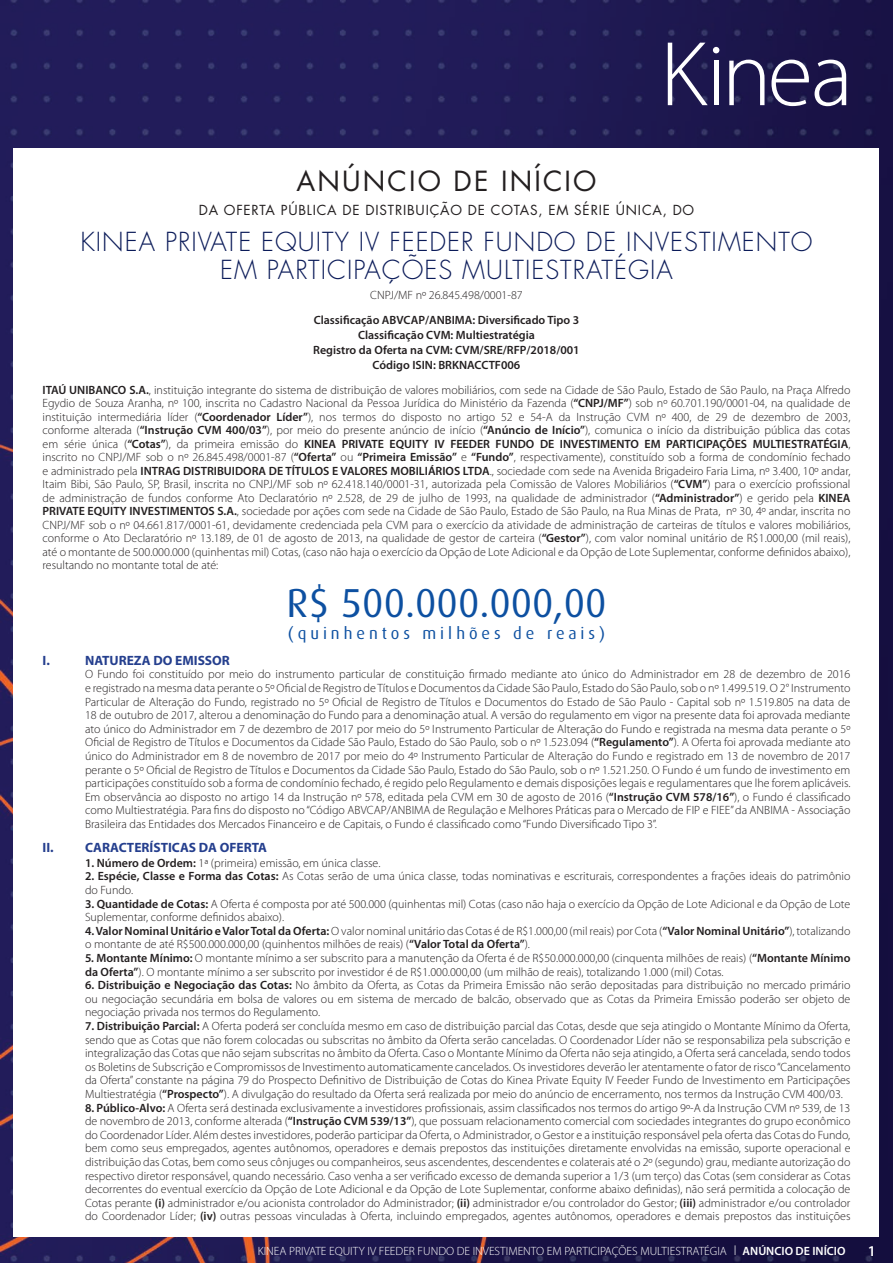
<style>
.page{position:relative;width:893px;height:1263px;background:#fff}
.page>*{position:absolute;margin:0;border:0;box-sizing:border-box;transform-origin:0 0}
.t1{font:40.5px "Dax";color:#0d50a1}
.t2{font:27px "Futura";letter-spacing:.08em;color:#231f20}
.t3{font:300 25.5px/28.5px "Futura";letter-spacing:.04em;color:#0b1b59;text-align:center}
.t4{font:16.5px "Dax";letter-spacing:.24em;color:#0d50a1}
.t5{font:600 15px "Myriad Pro";color:#fff}
.t6{font:13.5px "Futura";letter-spacing:.06em;color:#231f20}
.Corpo_de_texto_2_bt2{font:700 13.5px "Myriad Pro";color:#253f8e}
.p0{font:300 12px/13.6px "Myriad Pro";color:#231f20;text-align:justify}
.Parágrafo_da_Lista{font:300 12px/13.6px "Myriad Pro";color:#231f20}
.t7{font:600 12px "Myriad Pro";color:#231f20}
.t8{font:300 12px "Myriad Pro";color:#fff}
.s1{font-weight:600}
.s2{font-weight:600;font-style:italic}
.s3{font-size:13.5px}
</style>
<div class="page">
<img style="left:0;top:0;width:893px;height:1263px">
<div style="left:14px;top:149px;width:865px;height:1088px;background:#fff"></div>
<svg style="left:729px;top:60px;width:35px;height:45px"></svg>
<svg style="left:771px;top:60px;width:38px;height:46px"></svg>
<svg style="left:815px;top:60px;width:31px;height:46px"></svg>
<svg style="left:668px;top:43px;width:51px;height:62px"></svg>
<p class="t2" style="left:296px;top:163px;width:301px">ANÚNCIO DE INÍCIO</p>
<p class="t6" style="left:199px;top:201px;width:497px">DA OFERTA PÚBLICA DE DISTRIBUIÇÃO DE COTAS, EM SÉRIE ÚNICA, DO</p>
<p class="t3" style="left:80px;top:228px;width:734px">KINEA PRIVATE EQUITY IV FEEDER FUNDO DE INVESTIMENTO<br>EM PARTICIPAÇÕES MULTIESTRATÉGIA</p>
<p class="p0" style="left:370px;top:288px;width:154px">CNPJ/MF nº 26.845.498/0001-87</p>
<p class="t7" style="left:314px;top:313px;width:267px">Classificação ABVCAP/ANBIMA: Diversificado Tipo 3</p>
<p class="t7" style="left:358px;top:328px;width:178px">Classificação CVM: Multiestratégia</p>
<p class="t7" style="left:313px;top:343px;width:268px">Registro da Oferta na CVM: CVM/SRE/RFP/2018/001</p>
<p class="t7" style="left:373px;top:358px;width:149px">Código ISIN: BRKNACCTF006</p>
<p class="p0" style="left:43px;top:383px;width:809px"><span class="s1">ITAÚ UNIBANCO S.A.</span>, instituição integrante do sistema de distribuição de valores mobiliários, com sede na Cidade de São Paulo, Estado de São Paulo, na Praça Alfredo Egydio de Souza Aranha, nº 100, inscrita no Cadastro Nacional da Pessoa Jurídica do Ministério da Fazenda (<span class="s1">“CNPJ/MF”</span>) sob nº 60.701.190/0001-04, na qualidade de instituição intermediária líder (<span class="s1">“Coordenador Líder”</span>), nos termos do disposto no artigo 52 e 54-A da Instrução CVM nº 400, de 29 de dezembro de 2003, conforme alterada (<span class="s1">“Instrução CVM 400/03”</span>), por meio do presente anúncio de início (<span class="s1">“Anúncio de Início”</span>), comunica o início da distribuição pública das cotas em série única (<span class="s1">“Cotas”</span>), da primeira emissão do <span class="s1">KINEA PRIVATE EQUITY IV FEEDER FUNDO DE INVESTIMENTO EM PARTICIPAÇÕES MULTIESTRATÉGIA</span>, inscrito no CNPJ/MF sob o nº 26.845.498/0001-87 (<span class="s1">“Oferta”</span> ou <span class="s1">“Primeira Emissão”</span> e <span class="s1">“Fundo”</span>, respectivamente), constituído sob a forma de condomínio fechado e administrado pela <span class="s1">INTRAG DISTRIBUIDORA DE TÍTULOS E VALORES MOBILIÁRIOS LTDA</span>., sociedade com sede na Avenida Brigadeiro Faria Lima, nº 3.400, 10º andar, Itaim Bibi, São Paulo, SP, Brasil, inscrita no CNPJ/MF sob nº 62.418.140/0001-31, autorizada pela Comissão de Valores Mobiliários (<span class="s1">“CVM”</span>) para o exercício profissional de administração de fundos conforme Ato Declaratório nº 2.528, de 29 de julho de 1993, na qualidade de administrador (<span class="s1">“Administrador”</span>) e gerido pela <span class="s1">KINEA PRIVATE EQUITY INVESTIMENTOS S.A.</span>, sociedade por ações com sede na Cidade de São Paulo, Estado de São Paulo, na Rua Minas de Prata, nº 30, 4º andar, inscrita no CNPJ/MF sob o nº 04.661.817/0001-61, devidamente credenciada pela CVM para o exercício da atividade de administração de carteiras de títulos e valores mobiliários, conforme o Ato Declaratório nº 13.189, de 01 de agosto de 2013, na qualidade de gestor de carteira (<span class="s1">“Gestor”</span>), com valor nominal unitário de R$1.000,00 (mil reais), até o montante de 500.000.000 (quinhentas mil) Cotas, (caso não haja o exercício da Opção de Lote Adicional e da Opção de Lote Suplementar, conforme definidos abaixo), resultando no montante total de até:</p>
<p class="t1" style="left:286px;top:581px;width:322px">R$ 500.000.000,00</p>
<p class="t4" style="left:288px;top:624px;width:319px">(quinhentos milhões de reais)</p>
<p class="Corpo_de_texto_2_bt2" style="left:43px;top:653px;width:9px">I.</p>
<p class="Corpo_de_texto_2_bt2" style="left:85px;top:653px;width:146px">NATUREZA DO EMISSOR</p>
<p class="p0" style="left:85px;top:668px;width:767px">O Fundo foi constituído por meio do instrumento particular de constituição firmado mediante ato único do Administrador em 28 de dezembro de 2016 e registrado na mesma data perante o 5º Oficial de Registro de Títulos e Documentos da Cidade São Paulo, Estado do São Paulo, sob o nº 1.499.519. O 2° Instrumento Particular de Alteração do Fundo, registrado no 5º Oficial de Registro de Títulos e Documentos do Estado de São Paulo - Capital sob nº 1.519.805 na data de 18 de outubro de 2017, alterou a denominação do Fundo para a denominação atual. A versão do regulamento em vigor na presente data foi aprovada mediante ato único do Administrador em 7 de dezembro de 2017 por meio do 5º Instrumento Particular de Alteração do Fundo e registrada na mesma data perante o 5º Oficial de Registro de Títulos e Documentos da Cidade São Paulo, Estado do São Paulo, sob o nº 1.523.094 (<span class="s1">“Regulamento”</span>). A Oferta foi aprovada mediante ato único do Administrador em 8 de novembro de 2017 por meio do 4º Instrumento Particular de Alteração do Fundo e registrado em 13 de novembro de 2017 perante o 5º Oficial de Registro de Títulos e Documentos da Cidade São Paulo, Estado do São Paulo, sob o nº 1.521.250. O Fundo é um fundo de investimento em participações constituído sob a forma de condomínio fechado, é regido pelo Regulamento e demais disposições legais e regulamentares que lhe forem aplicáveis.<br>Em observância ao disposto no artigo 14 da Instrução nº 578, editada pela CVM em 30 de agosto de 2016 (<span class="s1">“Instrução CVM 578/16”</span>), o Fundo é classificado como Multiestratégia. Para fins do disposto no “Código ABVCAP/ANBIMA de Regulação e Melhores Práticas para o Mercado de FIP e FIEE” da ANBIMA - Associação Brasileira das Entidades dos Mercados Financeiro e de Capitais, o Fundo é classificado como “Fundo Diversificado Tipo 3”.</p>
<p class="Corpo_de_texto_2_bt2" style="left:43px;top:839px;width:226px">II. CARACTERÍSTICAS DA OFERTA</p>
<p class="p0" style="left:85px;top:856px;width:297px"><span class="s1">1. Número de Ordem:</span> 1ª (primeira) emissão, em única classe.</p>
<p class="p0" style="left:85px;top:870px;width:767px"><span class="s1">2. Espécie, Classe e Forma das Cotas:</span> As Cotas serão de uma única classe, todas nominativas e escriturais, correspondentes a frações ideais do patrimônio do Fundo.</p>
<p class="p0" style="left:85px;top:897px;width:767px"><span class="s1">3. Quantidade de Cotas:</span> A Oferta é composta por até 500.000 (quinhentas mil) Cotas (caso não haja o exercício da Opção de Lote Adicional e da Opção de Lote<br>Suplementar, conforme definidos abaixo).</p>
<p class="p0" style="left:85px;top:924px;width:767px"><span class="s1">4. Valor Nominal Unitário e Valor Total da Oferta:</span> O valor nominal unitário das Cotas é de R$1.000,00 (mil reais) por Cota (<span class="s1">“Valor Nominal Unitário”</span>), totalizando o montante de até R$500.000.000,00 (quinhentos milhões de reais) (<span class="s1">“Valor Total da Oferta”</span>).</p>
<p class="Parágrafo_da_Lista" style="left:85px;top:951px;width:767px"><span class="s1">5</span><span class="s2">.</span> <span class="s1">Montante Mínimo:</span> O montante mínimo a ser subscrito para a manutenção da Oferta é de R$50.000.000,00 (cinquenta milhões de reais) (<span class="s1">“Montante Mínimo da Oferta”</span>). O montante mínimo a ser subscrito por investidor é de R$1.000.000,00 (um milhão de reais), totalizando 1.000 (mil) Cotas.</p>
<p class="p0" style="left:85px;top:978px;width:767px"><span class="s1">6. Distribuição e Negociação das Cotas:</span> No âmbito da Oferta, as Cotas da Primeira Emissão não serão depositadas para distribuição no mercado primário ou negociação secundária em bolsa de valores ou em sistema de mercado de balcão, observado que as Cotas da Primeira Emissão poderão ser objeto de negociação privada nos termos do Regulamento.</p>
<p class="p0" style="left:85px;top:1019px;width:767px"><span class="s1">7. Distribuição Parcial:</span> A Oferta poderá ser concluída mesmo em caso de distribuição parcial das Cotas, desde que seja atingido o Montante Mínimo da Oferta, sendo que as Cotas que não forem colocadas ou subscritas no âmbito da Oferta serão canceladas. O Coordenador Líder não se responsabiliza pela subscrição e integralização das Cotas que não sejam subscritas no âmbito da Oferta. Caso o Montante Mínimo da Oferta não seja atingido, a Oferta será cancelada, sendo todos os Boletins de Subscrição e Compromissos de Investimento automaticamente cancelados. Os investidores deverão ler atentamente o fator de risco “Cancelamento da Oferta” constante na página 79 do Prospecto Definitivo de Distribuição de Cotas do Kinea Private Equity IV Feeder Fundo de Investimento em Participações Multiestratégia (<span class="s1">“Prospecto”</span>). A divulgação do resultado da Oferta será realizada por meio do anúncio de encerramento, nos termos da Instrução CVM 400/03.</p>
<p class="p0" style="left:85px;top:1101px;width:767px"><span class="s1">8. Público-Alvo:</span> A Oferta será destinada exclusivamente a investidores profissionais, assim classificados nos termos do artigo 9º-A da Instrução CVM nº 539, de 13 de novembro de 2013, conforme alterada (<span class="s1">“Instrução CVM 539/13”</span>), que possuam relacionamento comercial com sociedades integrantes do grupo econômico do Coordenador Líder. Além destes investidores, poderão participar da Oferta, o Administrador, o Gestor e a instituição responsável pela oferta das Cotas do Fundo, bem como seus empregados, agentes autônomos, operadores e demais prepostos das instituições diretamente envolvidas na emissão, suporte operacional e distribuição das Cotas, bem como seus cônjuges ou companheiros, seus ascendentes, descendentes e colaterais até o 2º (segundo) grau, mediante autorização do respectivo diretor responsável, quando necessário. Caso venha a ser verificado excesso de demanda superior a 1/3 (um terço) das Cotas (sem considerar as Cotas decorrentes do eventual exercício da Opção de Lote Adicional e da Opção de Lote Suplementar, conforme abaixo definidas), não será permitida a colocação de Cotas perante <span class="s1">(i)</span> administrador e/ou acionista controlador do Administrador; <span class="s1">(ii)</span> administrador e/ou controlador do Gestor; <span class="s1">(iii)</span> administrador e/ou controlador do Coordenador Líder; <span class="s1">(iv)</span> outras pessoas vinculadas à Oferta, incluindo empregados, agentes autônomos, operadores e demais prepostos das instituições</p>
<p class="t8" style="left:258px;top:1244px;width:589px">KINEA PRIVATE EQUITY IV FEEDER FUNDO DE INVESTIMENTO EM PARTICIPAÇÕES MULTIESTRATÉGIA <span class="s3">l</span> <span class="s1">ANÚNCIO DE INÍCIO</span></p>
<p class="t5" style="left:868px;top:1242px;width:10px">1</p>
</div>
